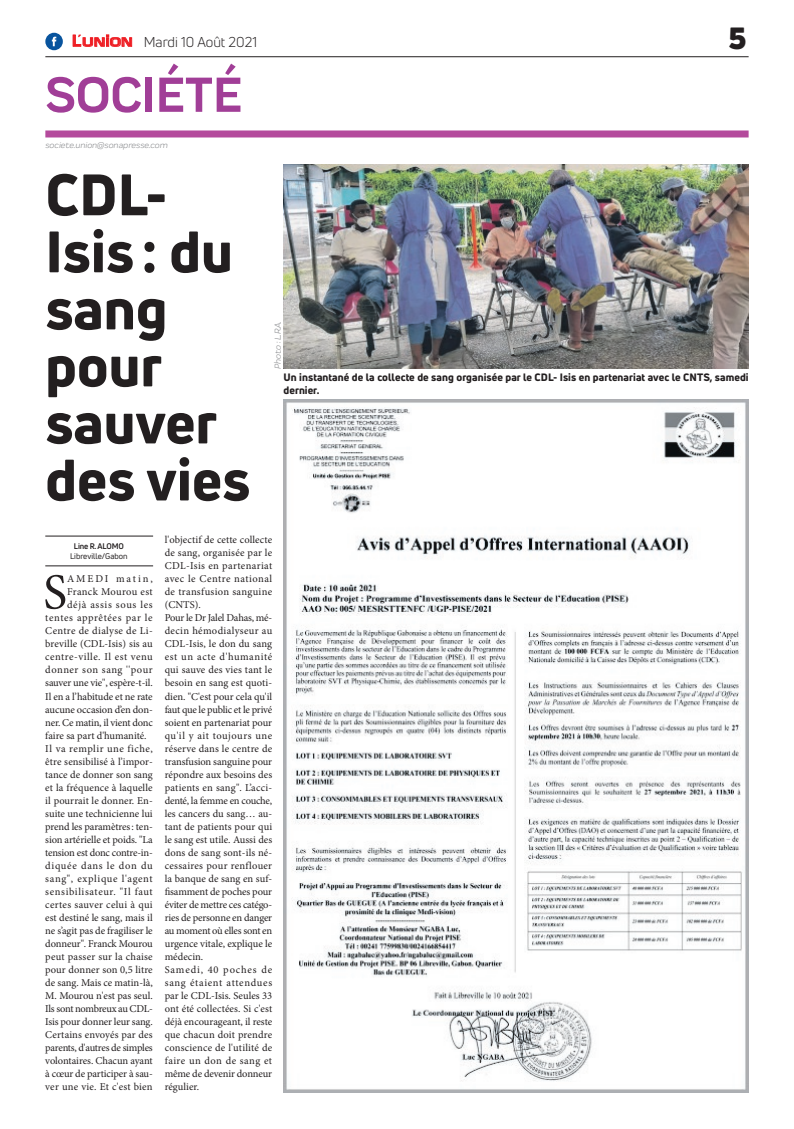
<style>
.page{position:relative;width:794px;height:1129px;background:#fff}
.page>*{position:absolute;margin:0;border:0;box-sizing:border-box;transform-origin:0 0}
.t1{font:800 57px/57px "Uni Neue";color:#231f20}
.t2{font:700 51px "Praktika";color:#a13e97}
.t3{font:50.5px "Minion Pro";color:#231f20}
.t4{font:900 30px "Uni Neue";color:#231f20}
.t5{font:14px "Uni Neue";color:#231f20}
.t6{font:10.5px/13px "Minion Pro";letter-spacing:.005em;color:#231f20}
.t7{font:800 10.5px/12.6px "Uni Neue";letter-spacing:.005em;color:#231f20}
.t8{font:10.5px "Minion Pro";letter-spacing:-.02em;color:#231f20}
.t9{font:10.5px "Minion Pro";letter-spacing:-.015em;color:#231f20}
.t10{font:10.5px "Minion Pro";letter-spacing:.06em;color:#231f20}
.t11{font:10.5px "Minion Pro";letter-spacing:.045em;color:#231f20}
.t12{font:10.5px "Minion Pro";letter-spacing:.03em;color:#231f20}
.t13{font:10.5px "Minion Pro";letter-spacing:.025em;color:#231f20}
.t14{font:10.5px "Minion Pro";letter-spacing:-.035em;color:#231f20}
.t15{font:10.5px "Minion Pro";letter-spacing:.055em;color:#231f20}
.t16{font:10.5px "Minion Pro";letter-spacing:.05em;color:#231f20}
.t17{font:10.5px "Minion Pro";letter-spacing:.065em;color:#231f20}
.t18{font:10.5px "Minion Pro";letter-spacing:.18em;color:#231f20}
.t19{font:italic 9px "Praktika";color:#818386}
.t20{font:8px "Uni Neue";color:#231f20}
.t21{font:700 8px "Uni Neue";letter-spacing:-.02em;color:#231f20}
.s1{font-family:"Eurostile";font-weight:600;font-size:15px;color:#ee1d23}
.s2{font-family:"Eurostile";font-weight:600;font-size:11.4px;color:#ee1d23}
</style>
<div class="page">
<hr style="left:45px;top:56px;width:703px;height:1px;background:#231f20">
<div style="left:45px;top:130px;width:703px;height:7px;background:#b44a9c"></div>
<svg style="left:72px;top:34px;width:60px;height:13px"></svg>
<div style="left:45px;top:33px;width:18px;height:17px;background:#08549e;border-radius:50%"></div>
<svg style="left:52px;top:37px;width:4px;height:9px"></svg>
<img style="left:283px;top:400px;width:465px;height:691px">
<hr style="left:45px;top:565px;width:108px;height:1px;background:#231f20">
<hr style="left:45px;top:536px;width:108px;height:1px;background:#231f20">
<img style="left:284px;top:164px;width:464px;height:204px">
<h3 class="t5" style="left:72px;top:33px;width:186px"><span class="s1">L</span><span class="s2">UNION</span> Mardi 10 Août 2021</h3>
<h2 class="t2" style="left:45px;top:54px;width:198px">SOCIÉTÉ</h2>
<p class="t19" style="left:45px;top:139px;width:124px">societe.union@sonapresse.com</p>
<h1 class="t1" style="left:45px;top:165px;width:207px">CDL-<br>Isis : du sang pour sauver des vies</h1>
<p class="t19" style="left:271px;top:368px;width:49px;rotate:-90deg">Photo : L.R.A.</p>
<h3 class="t4" style="left:728px;top:17px;width:19px">5</h3>
<p class="t7" style="left:284px;top:371px;width:466px">Un instantané de la collecte de sang organisée par le CDL- Isis en partenariat avec le CNTS, samedi dernier.</p>
<p class="t21" style="left:74px;top:541px;width:51px">Line R. ALOMO</p>
<p class="t20" style="left:70px;top:551px;width:59px">Libreville/Gabon</p>
<h3 class="t3" style="left:43px;top:558px;width:25px">S</h3>
<p class="t18" style="left:67px;top:572px;width:87px">AMEDI matin,</p>
<p class="t13" style="left:67px;top:585px;width:87px">Franck Mourou est</p>
<p class="t10" style="left:67px;top:598px;width:87px">déjà assis sous les</p>
<p class="t15" style="left:45px;top:611px;width:109px">tentes apprêtées par le</p>
<p class="t12" style="left:45px;top:624px;width:109px">Centre de dialyse de Li-</p>
<p class="t6" style="left:45px;top:637px;width:109px">breville (CDL-Isis) sis au</p>
<p class="t11" style="left:45px;top:650px;width:109px">centre-ville. Il est venu</p>
<p class="t16" style="left:45px;top:663px;width:109px">donner son sang ''pour</p>
<p class="t9" style="left:45px;top:676px;width:109px">sauver une vie'', espère-t-il.</p>
<p class="t6" style="left:45px;top:689px;width:109px">Il en a l’habitude et ne rate</p>
<p class="t6" style="left:45px;top:702px;width:109px">aucune occasion d’en don-</p>
<p class="t8" style="left:45px;top:715px;width:109px">ner. Ce matin, il vient donc</p>
<p class="t6" style="left:45px;top:728px;width:103px">faire sa part d'humanité.</p>
<p class="t11" style="left:45px;top:741px;width:109px">Il va remplir une fiche,</p>
<p class="t6" style="left:45px;top:754px;width:109px">être sensibilisé à l’impor-</p>
<p class="t6" style="left:45px;top:767px;width:109px">tance de donner son sang</p>
<p class="t6" style="left:45px;top:780px;width:109px">et la fréquence à laquelle</p>
<p class="t6" style="left:45px;top:793px;width:109px">il pourrait le donner. En-</p>
<p class="t6" style="left:45px;top:806px;width:109px">suite une technicienne lui</p>
<p class="t6" style="left:45px;top:819px;width:109px">prend les paramètres: ten-</p>
<p class="t6" style="left:45px;top:832px;width:109px">sion artérielle et poids. "La</p>
<p class="t8" style="left:45px;top:845px;width:109px">tension est donc contre-in-</p>
<p class="t17" style="left:45px;top:858px;width:109px">diquée dans le don du</p>
<p class="t10" style="left:45px;top:871px;width:109px">sang", explique l'agent</p>
<p class="t10" style="left:45px;top:884px;width:109px">sensibilisateur. "Il faut</p>
<p class="t12" style="left:45px;top:897px;width:109px">certes sauver celui à qui</p>
<p class="t6" style="left:45px;top:910px;width:109px">est destiné le sang, mais il</p>
<p class="t6" style="left:45px;top:923px;width:109px">ne s’agit pas de fragiliser le</p>
<p class="t9" style="left:45px;top:936px;width:109px">donneur". Franck Mourou</p>
<p class="t6" style="left:45px;top:949px;width:109px">peut passer sur la chaise</p>
<p class="t6" style="left:45px;top:962px;width:109px">pour donner son 0,5 litre</p>
<p class="t6" style="left:45px;top:975px;width:109px">de sang. Mais ce matin-là,</p>
<p class="t6" style="left:45px;top:988px;width:109px">M. Mourou n'est pas seul.</p>
<p class="t14" style="left:45px;top:1001px;width:109px">Ils sont nombreux au CDL-</p>
<p class="t9" style="left:45px;top:1014px;width:109px">Isis pour donner leur sang.</p>
<p class="t6" style="left:45px;top:1027px;width:109px">Certains envoyés par des</p>
<p class="t8" style="left:45px;top:1040px;width:109px">parents, d'autres de simples</p>
<p class="t6" style="left:45px;top:1053px;width:109px">volontaires. Chacun ayant</p>
<p class="t6" style="left:45px;top:1066px;width:109px">à cœur de participer à sau-</p>
<p class="t13" style="left:45px;top:1079px;width:109px">ver une vie. Et c'est bien</p>
<p class="t6" style="left:165px;top:533px;width:109px">l'objectif de cette collecte de sang, organisée par le<br>CDL-Isis en partenariat avec le Centre national de transfusion sanguine (CNTS).<br>Pour le Dr Jalel Dahas, mé&shy;decin hémodialyseur au<br>CDL-Isis, le don du sang est un acte d'humanité qui sauve des vies tant le besoin en sang est quoti&shy;dien. "C'est pour cela qu'il faut que le public et le privé soient en partenariat pour qu'il y ait toujours une réserve dans le centre de transfusion sanguine pour répondre aux besoins des patients en sang". L’acci&shy;denté, la femme en couche, les cancers du sang… au&shy;tant de patients pour qui le sang est utile. Aussi des dons de sang sont-ils né&shy;cessaires pour renflouer la banque de sang en suf&shy;fisamment de poches pour éviter de mettre ces catégo&shy;ries de personne en danger au moment où elles sont en urgence vitale, explique le médecin.<br>Samedi, 40 poches de sang étaient attendues par le CDL-Isis. Seules 33 ont été collectées. Si c'est déjà encourageant, il reste que chacun doit prendre conscience de l'utilité de faire un don de sang et même de devenir donneur régulier.</p>
</div>
